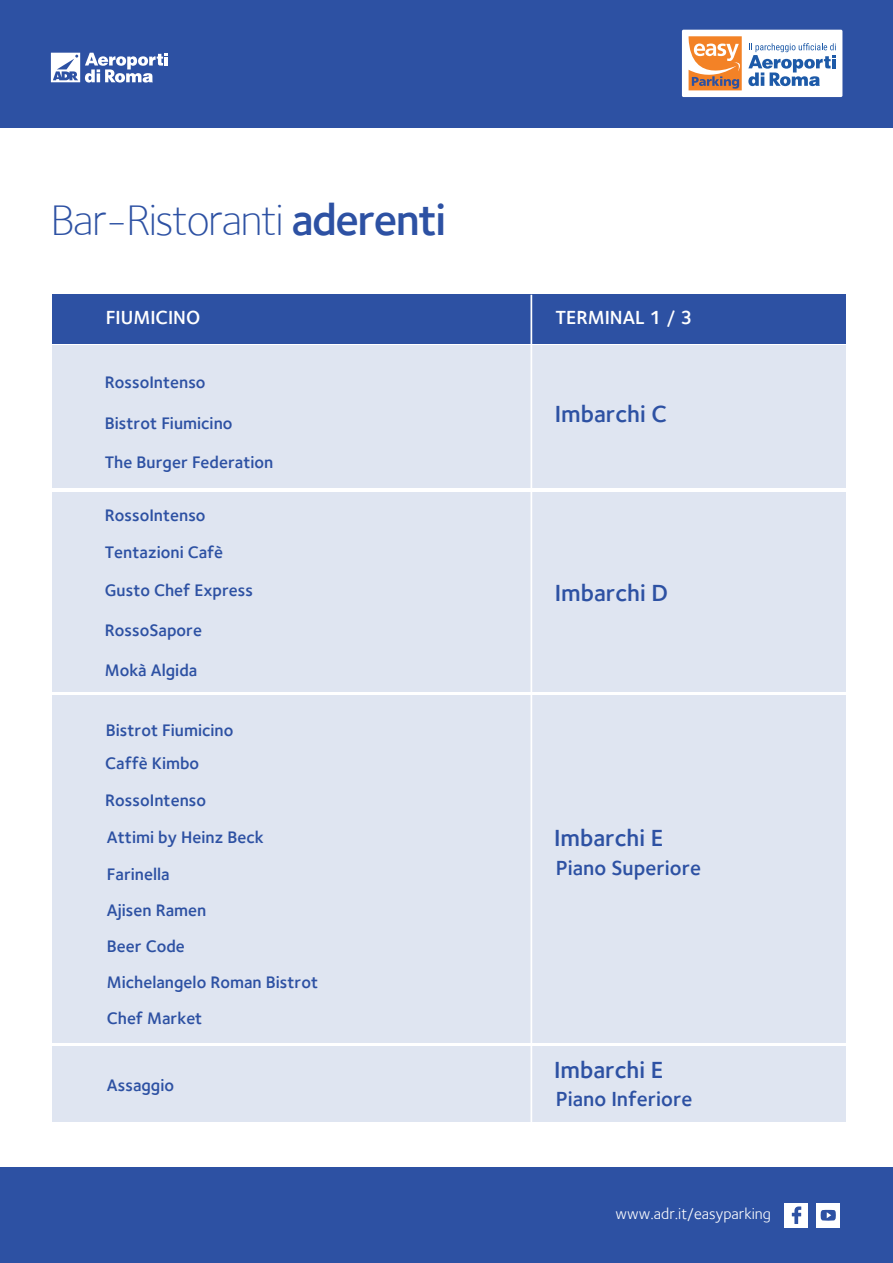
<style>
.page{position:relative;width:893px;height:1263px;background:#fff}
.page>*{position:absolute;margin:0;border:0;box-sizing:border-box;transform-origin:0 0}
.t1{font:300 45px "Foundry Sterling";letter-spacing:-.035em;color:#2d51a3}
.t2{font:600 24px "Foundry Sterling";color:#2d51a3}
.t3{font:600 21px "Foundry Sterling";color:#2d51a3}
.t4{font:600 19.5px "Foundry Sterling";color:#fff}
.t5{font:600 17.1px/36.3px "Foundry Sterling";color:#2d51a3}
.t6{font:15.9px "Foundry Sterling";color:#fff}
.s1{font-weight:600}
</style>
<div class="page">
<div style="left:52px;top:492px;width:794px;height:200px;background:#dfe5f1"></div>
<div style="left:52px;top:695px;width:794px;height:347px;background:#dfe5f1"></div>
<div style="left:52px;top:1046px;width:794px;height:76px;background:#dfe5f1"></div>
<div style="left:52px;top:295px;width:793px;height:49px;background:#2d51a3"></div>
<div style="left:52px;top:346px;width:793px;height:142px;background:#dfe5f1"></div>
<hr style="left:530px;top:295px;width:2px;height:838px;background:#fff">
<div style="left:0;top:0;width:893px;height:128px;background:#2d51a3"></div>
<div style="left:0;top:1167px;width:893px;height:96px;background:#2d51a3"></div>
<div style="left:816px;top:1203px;width:24px;height:24px;background:#fff"></div>
<div style="left:784px;top:1203px;width:24px;height:24px;background:#fff"></div>
<svg style="left:792px;top:1206px;width:9px;height:18px"></svg>
<svg style="left:821px;top:1210px;width:15px;height:11px"></svg>
<svg style="left:51px;top:53px;width:117px;height:30px"></svg>
<div style="left:682px;top:30px;width:160px;height:67px;background:#fff;border-radius:2px"></div>
<svg style="left:689px;top:36px;width:147px;height:54px"></svg>
<h1 class="t1" style="left:50px;top:194px;width:397px">Bar-Ristoranti <span class="s1">aderenti</span></h1>
<p class="t4" style="left:106px;top:306px;width:96px">FIUMICINO</p>
<p class="t4" style="left:555px;top:306px;width:139px">TERMINAL 1 / 3</p>
<p class="t5" style="left:105px;top:364px;width:102px">RossoIntenso</p>
<p class="t5" style="left:105px;top:404px;width:129px">Bistrot Fiumicino</p>
<p class="t5" style="left:105px;top:443px;width:170px">The Burger Federation</p>
<p class="t5" style="left:105px;top:496px;width:120px;line-height:36.9px">RossoIntenso<br>Tentazioni Cafè</p>
<p class="t5" style="left:105px;top:572px;width:150px">Gusto Chef Express</p>
<p class="t5" style="left:105px;top:611px;width:99px">RossoSapore</p>
<p class="t5" style="left:105px;top:652px;width:94px">Mokà Algida</p>
<p class="t5" style="left:106px;top:712px;width:129px">Bistrot Fiumicino</p>
<p class="t5" style="left:105px;top:744px;width:102px;line-height:37.5px">Caffè Kimbo<br>RossoIntenso</p>
<p class="t5" style="left:107px;top:819px;width:213px">Attimi by Heinz Beck<br>Farinella<br>Ajisen Ramen<br>Beer Code<br>Michelangelo Roman Bistrot<br>Chef Market</p>
<p class="t5" style="left:107px;top:1066px;width:69px">Assaggio</p>
<h2 class="t2" style="left:555px;top:400px;width:113px">Imbarchi C</h2>
<h2 class="t2" style="left:555px;top:578px;width:115px">Imbarchi D</h2>
<h2 class="t2" style="left:554px;top:824px;width:111px">Imbarchi E</h2>
<p class="t3" style="left:556px;top:856px;width:147px">Piano Superiore</p>
<h2 class="t2" style="left:554px;top:1055px;width:111px">Imbarchi E</h2>
<p class="t3" style="left:556px;top:1086px;width:138px">Piano Inferiore</p>
<p class="t6" style="left:615px;top:1205px;width:157px">www.adr.it/easyparking</p>
</div>
